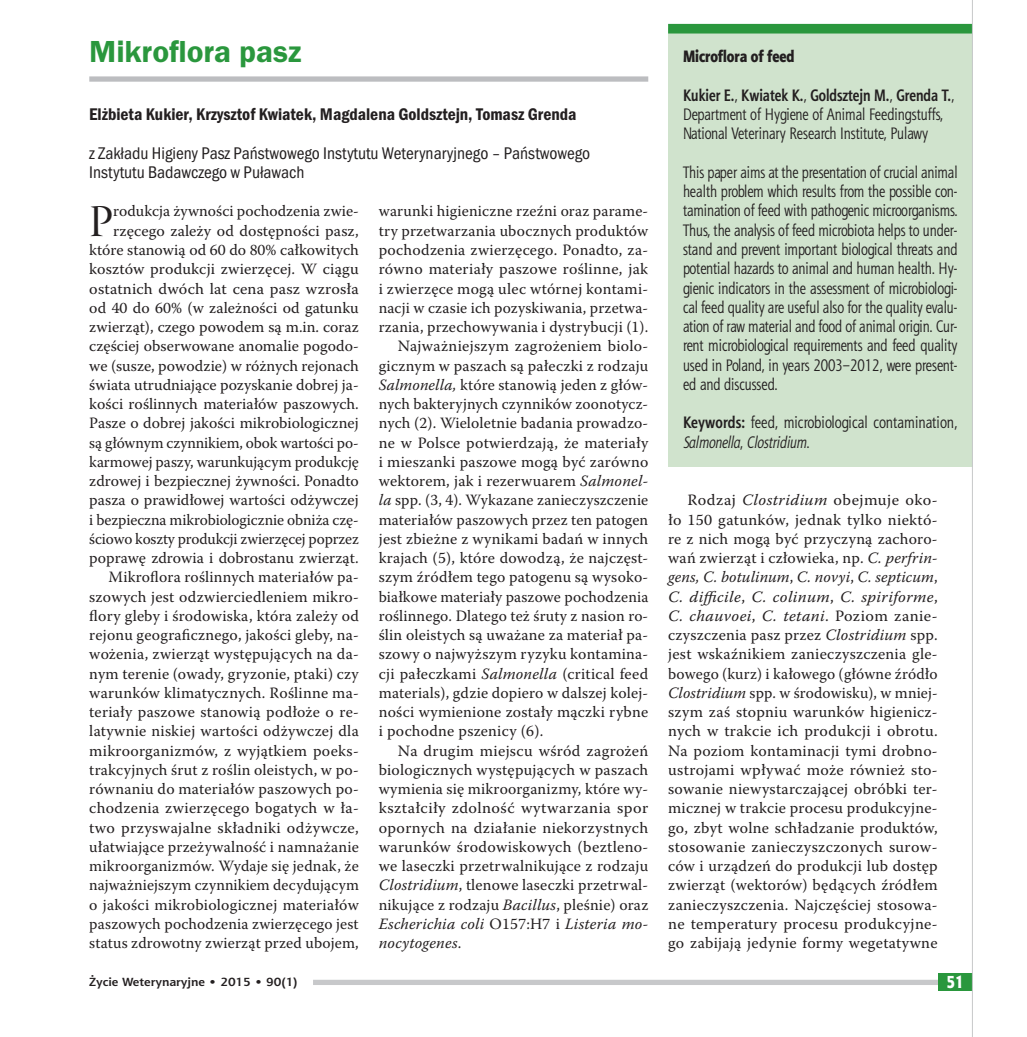
<style>
.page{position:relative;width:1027px;height:1037px;background:#fff}
.page>*{position:absolute;margin:0;border:0;box-sizing:border-box;transform-origin:0 0}
.t1{font:44.98px "Warnock Pro Disp";color:#231f20}
.t2{font:600 31.5px "Franklin Gothic Itc TEE Dm";letter-spacing:-.005em;color:#2a973d}
.t3{font:17.5px/19.2px "Franklin Got Itc TOT Boo Con";color:#231f20}
.t4{font:17.5px "Franklin Got Itc TOT Dem Con";color:#231f20}
.t5{font:17.5px "Aerton Cnd EFN Black";color:#fff}
.t6{font:16.62px/19.2px "Aerton Cnd EFN";color:#231f20}
.t7{font:16.62px "Aerton Cnd EFN Black";color:#231f20}
.t8{font:15.75px/19.2px "Warnock Pro";letter-spacing:.015em;color:#231f20;text-align:right}
.t9{font:italic 15.75px "Warnock Pro";letter-spacing:.015em;color:#231f20}
.t10{font:700 11.9px "Aerton EFN";color:#231f20;scale:1.11 1}
.s1{font-style:italic}
.s2{font-style:normal}
.s3{font-weight:700}
</style>
<div class="page">
<div style="left:89px;top:76px;width:559px;height:6px;background:#bcbdc0"></div>
<div style="left:668px;top:29px;width:304px;height:438px;background:#d0e3cd"></div>
<div style="left:668px;top:24px;width:304px;height:10px;background:#2a973d"></div>
<div style="left:313px;top:979px;width:659px;height:6px;background:#c7c8ca"></div>
<div style="left:938px;top:973px;width:34px;height:17px;background:#2a973d"></div>
<hr style="left:972px;top:0;width:1px;height:1037px;background:#c7c8ca">
<h2 class="t2" style="left:89px;top:34px;width:214px">Mikroflora pasz</h2>
<p class="t4" style="left:89px;top:104px;width:489px">Elżbieta Kukier, Krzysztof Kwiatek, Magdalena Goldsztejn, Tomasz Grenda</p>
<p class="t3" style="left:89px;top:143px;width:502px">z Zakładu Higieny Pasz Państwowego Instytutu Weterynaryjnego – Państwowego<br>Instytutu Badawczego w Puławach</p>
<p class="t8" style="left:89px;top:201px;width:271px">rodukcja żywności pochodzenia zwie&shy;rzęcego zależy od dostępności pasz, które stanowią od 60 do 80% całkowitych kosztów produkcji zwierzęcej. W ciągu ostatnich dwóch lat cena pasz wzrosła od 40 do 60% (w zależności od gatunku zwierząt), czego powodem są m.in. coraz częściej obserwowane anomalie pogodo&shy;we (susze, powodzie) w różnych rejonach świata utrudniające pozyskanie dobrej ja&shy;kości roślinnych materiałów paszowych.<br>Pasze o dobrej jakości mikrobiologicznej są głównym czynnikiem, obok wartości po&shy;karmowej paszy, warunkującym produkcję zdrowej i bezpiecznej żywności. Ponadto pasza o prawidłowej wartości odżywczej i bezpieczna mikrobiologicznie obniża czę&shy;ściowo koszty produkcji zwierzęcej poprzez poprawę zdrowia i dobrostanu zwierząt.<br>Mikroflora roślinnych materiałów pa&shy;szowych jest odzwierciedleniem mikro&shy;flory gleby i środowiska, która zależy od rejonu geograficznego, jakości gleby, na&shy;wożenia, zwierząt występujących na da&shy;nym terenie (owady, gryzonie, ptaki) czy warunków klimatycznych. Roślinne ma&shy;teriały paszowe stanowią podłoże o re&shy;latywnie niskiej wartości odżywczej dla mikroorganizmów, z wyjątkiem poeks&shy;trakcyjnych śrut z roślin oleistych, w po&shy;równaniu do materiałów paszowych po&shy;chodzenia zwierzęcego bogatych w ła&shy;two przyswajalne składniki odżywcze, ułatwiające przeżywalność i namnażanie mikroorganizmów. Wydaje się jednak, że najważniejszym czynnikiem decydującym o jakości mikrobiologicznej materiałów paszowych pochodzenia zwierzęcego jest status zdrowotny zwierząt przed ubojem,</p>
<p class="t8" style="left:379px;top:201px;width:271px">warunki higieniczne rzeźni oraz parame-</p>
<h1 class="t1" style="left:89px;top:197px;width:25px">P</h1>
<p class="t8" style="left:379px;top:221px;width:271px">try przetwarzania ubocznych produktów</p>
<p class="t8" style="left:379px;top:240px;width:271px">pochodzenia zwierzęcego. Ponadto, za-</p>
<p class="t8" style="left:379px;top:259px;width:271px">równo materiały paszowe roślinne, jak</p>
<p class="t8" style="left:379px;top:278px;width:271px">i zwierzęce mogą ulec wtórnej kontami-</p>
<p class="t8" style="left:379px;top:298px;width:271px">nacji w czasie ich pozyskiwania, przetwa-</p>
<p class="t8" style="left:379px;top:317px;width:271px">rzania, przechowywania i dystrybucji (1).</p>
<p class="t8" style="left:398px;top:336px;width:252px">Najważniejszym zagrożeniem biolo-</p>
<p class="t8" style="left:379px;top:355px;width:271px">gicznym w paszach są pałeczki z rodzaju</p>
<p class="t8" style="left:379px;top:375px;width:271px"><span class="s1">Salmonella,</span> które stanowią jeden z głów-</p>
<p class="t8" style="left:379px;top:394px;width:271px">nych bakteryjnych czynników zoonotycz-</p>
<p class="t8" style="left:379px;top:413px;width:271px">nych (2). Wieloletnie badania prowadzo-</p>
<p class="t8" style="left:379px;top:432px;width:271px">ne w Polsce potwierdzają, że materiały</p>
<p class="t8" style="left:379px;top:452px;width:271px">i mieszanki paszowe mogą być zarówno</p>
<p class="t8" style="left:379px;top:471px;width:271px">wektorem, jak i rezerwuarem <span class="s1">Salmonel-</span></p>
<p class="t8" style="left:379px;top:490px;width:271px"><span class="s1">la</span> spp. (3, 4). Wykazane zanieczyszczenie</p>
<p class="t8" style="left:379px;top:509px;width:271px">materiałów paszowych przez ten patogen</p>
<p class="t8" style="left:379px;top:529px;width:271px">jest zbieżne z wynikami badań w innych</p>
<p class="t8" style="left:379px;top:548px;width:271px">krajach (5), które dowodzą, że najczęst-</p>
<p class="t8" style="left:379px;top:567px;width:271px">szym źródłem tego patogenu są wysoko-</p>
<p class="t8" style="left:379px;top:586px;width:271px">białkowe materiały paszowe pochodzenia</p>
<p class="t8" style="left:379px;top:606px;width:271px">roślinnego. Dlatego też śruty z nasion ro-</p>
<p class="t8" style="left:379px;top:625px;width:271px">ślin oleistych są uważane za materiał pa-</p>
<p class="t8" style="left:379px;top:644px;width:271px">szowy o najwyższym ryzyku kontamina-</p>
<p class="t8" style="left:379px;top:663px;width:271px">cji pałeczkami <span class="s1">Salmonella</span> (critical feed</p>
<p class="t8" style="left:379px;top:683px;width:271px">materials), gdzie dopiero w dalszej kolej-</p>
<p class="t8" style="left:379px;top:702px;width:271px">ności wymienione zostały mączki rybne</p>
<p class="t8" style="left:379px;top:721px;width:166px">i pochodne pszenicy (6).</p>
<p class="t8" style="left:398px;top:740px;width:252px">Na drugim miejscu wśród zagrożeń</p>
<p class="t8" style="left:379px;top:760px;width:271px">biologicznych występujących w paszach</p>
<p class="t8" style="left:379px;top:779px;width:271px">wymienia się mikroorganizmy, które wy-</p>
<p class="t8" style="left:379px;top:798px;width:271px">kształciły zdolność wytwarzania spor</p>
<p class="t8" style="left:379px;top:817px;width:271px">opornych na działanie niekorzystnych</p>
<p class="t8" style="left:379px;top:837px;width:271px">warunków środowiskowych (beztleno-</p>
<p class="t8" style="left:379px;top:856px;width:271px">we laseczki przetrwalnikujące z rodzaju</p>
<p class="t8" style="left:379px;top:875px;width:271px"><span class="s1">Clostridium</span>, tlenowe laseczki przetrwal-</p>
<p class="t8" style="left:379px;top:894px;width:271px">nikujące z rodzaju <span class="s1">Bacillus</span>, pleśnie) oraz</p>
<p class="t9" style="left:379px;top:914px;width:271px">Escherichia coli <span class="s2">O157:H7 i</span> Listeria mo-</p>
<p class="t9" style="left:379px;top:933px;width:84px">nocytogenes<span class="s2">.</span></p>
<p class="t7" style="left:683px;top:47px;width:113px">Microflora of feed</p>
<p class="t6" style="left:683px;top:85px;width:273px"><span class="s3">Kukier E.</span>, <span class="s3">Kwiatek K.</span>, <span class="s3">Goldsztejn M.</span>, <span class="s3">Grenda T.</span>,<br>Department of Hygiene of Animal Feedingstuffs,<br>National Veterinary Research Institute, Pulawy</p>
<p class="t6" style="left:683px;top:162px;width:276px;text-align:justify">This paper aims at the presentation of crucial animal health problem which results from the possible con&shy;tamination of feed with pathogenic microorganisms.<br>Thus, the analysis of feed microbiota helps to under&shy;stand and prevent important biological threats and potential hazards to animal and human health. Hy&shy;gienic indicators in the assessment of microbiologi&shy;cal feed quality are useful also for the quality evalu&shy;ation of raw material and food of animal origin. Cur&shy;rent microbiological requirements and feed quality used in Poland, in years 2003–2012, were present&shy;ed and discussed.</p>
<p class="t6" style="left:683px;top:413px;width:276px"><span class="s3">Keywords:</span> feed, microbiological contamination,<br><span class="s1">Salmonella</span>, <span class="s1">Clostridium</span>.</p>
<p class="t8" style="left:668px;top:490px;width:271px;text-align:justify;text-indent:19px">Rodzaj <span class="s1">Clostridium</span> obejmuje oko&shy;ło 150 gatunków, jednak tylko niektó&shy;re z nich mogą być przyczyną zachoro&shy;wań zwierząt i człowieka, np. <span class="s1">C. perfrin&shy;gens, C. botulinum</span>, <span class="s1">C. novyi</span>, <span class="s1">C. septicum</span>, <span class="s1">C. difficile</span>, <span class="s1">C. colinum</span>, <span class="s1">C. spiriforme</span>, <span class="s1">C. chauvoei</span>, <span class="s1">C. tetani</span>. Poziom zanie&shy;czyszczenia pasz przez <span class="s1">Clostridium</span> spp. jest wskaźnikiem zanieczyszczenia gle&shy;bowego (kurz) i kałowego (główne źródło <span class="s1">Clostridium</span> spp. w środowisku), w mniej&shy;szym zaś stopniu warunków higienicz&shy;nych w trakcie ich produkcji i obrotu.<br>Na poziom kontaminacji tymi drobno&shy;ustrojami wpływać może również sto&shy;sowanie niewystarczającej obróbki ter&shy;micznej w trakcie procesu produkcyjne&shy;go, zbyt wolne schładzanie produktów, stosowanie zanieczyszczonych surow&shy;ców i urządzeń do produkcji lub dostęp zwierząt (wektorów) będących źródłem zanieczyszczenia. Najczęściej stosowa&shy;ne temperatury procesu produkcyjne&shy;go zabijają jedynie formy wegetatywne</p>
<p class="t10" style="left:89px;top:974px;width:189px">Życie Weterynaryjne • 2015 • 90(1)</p>
<p class="t5" style="left:946px;top:971px;width:19px">51</p>
</div>
